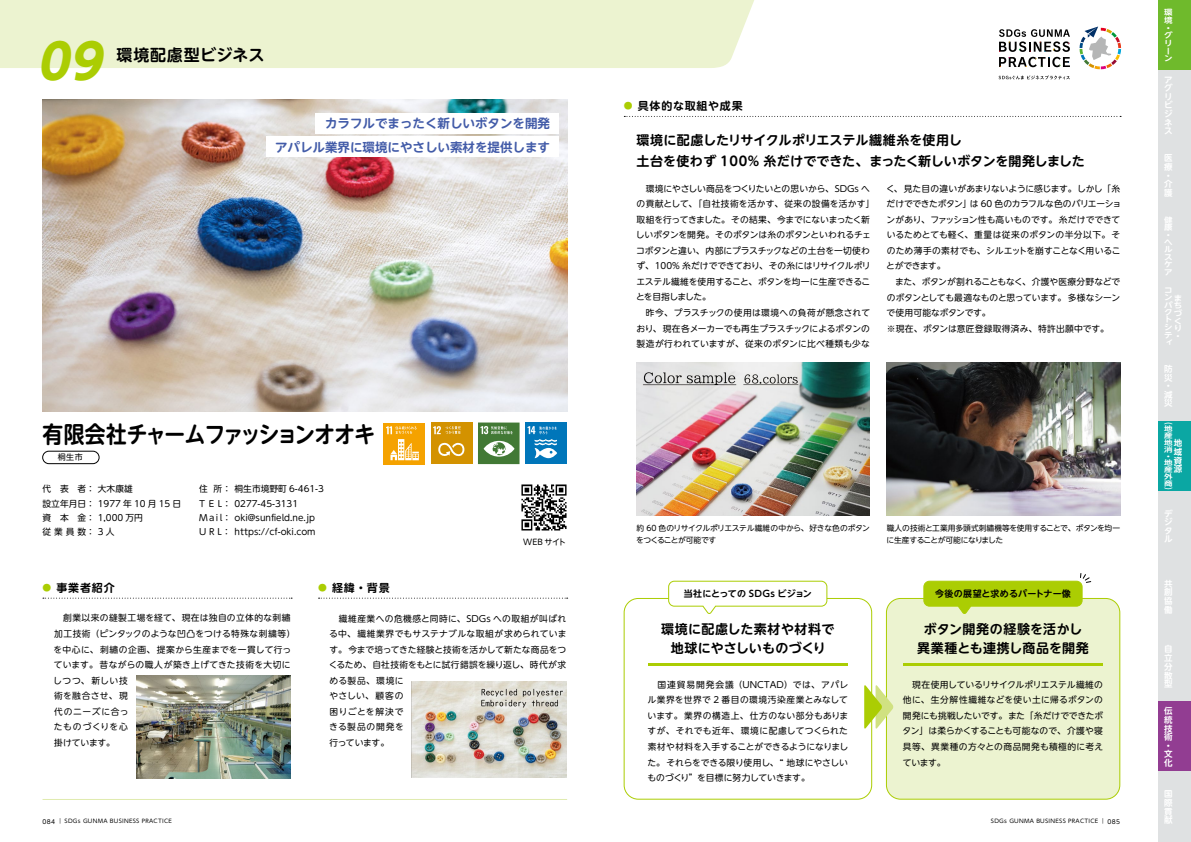
<style>
.page{position:relative;width:1191px;height:842px;background:#fff}
.page>*{position:absolute;margin:0;border:0;box-sizing:border-box;transform-origin:0 0}
.t1{font:italic 700 48px "UD Shin Go Pro";color:#abcd03}
.t2{font:700 23px "UD Shin M Go Pro De";letter-spacing:-.04em;color:#000;scale:.9 1}
.t3{font:700 16px "UD Shin M Go Pro De";letter-spacing:.035em;color:#000}
.t4{font:700 13px/20.6px "UD Shin M Go Pro De";letter-spacing:.005em;color:#000}
.t5{font:700 13px/19.1px "UD Shin M Go Pro De";letter-spacing:.025em;color:#000;text-align:center}
.t6{font:700 12.5px/23.2px "UD Shin M Go Pro De";color:#425ba8;text-align:right}
.t7{font:700 11px "UD Shin M Go Pro De";letter-spacing:.075em;color:#000}
.t8{font:700 9px "UD Shin M Go Pro De";letter-spacing:.02em;color:#000}
.t9{font:8.8px/15.6px "UD Shin M Go Pro";letter-spacing:.005em;color:#000}
.t10{font:8.8px/15.6px "UD Shin M Go Pro";letter-spacing:.03em;color:#000}
.t11{font:8.8px/15.6px "UD Shin M Go Pro";letter-spacing:.045em;color:#000}
.t12{font:700 8.5px/8.6px "UD Shin M Go Pro De";color:#fff}
.t13{font:8px "UD Shin M Go Pro";color:#000}
.t14{font:7.8px/12px "UD Shin M Go Pro";letter-spacing:-.04em;color:#000}
.t15{font:700 7.7px/7.4px "UD Shin M Go Pro De";color:#fff;scale:1.11 1}
.t16{font:700 6.8px/6.9px "UD Shin M Go Pro De";color:#fff;scale:1.25 1}
.t17{font:5.5px "UD Shin M Go Pro";letter-spacing:.05em;color:#000}
.s1{font-size:8.8px;color:#abcd03}
.s2{font-size:6px}
</style>
<div class="page">
<div style="left:0;top:0;width:754px;height:68px;background:#ecf3d0"></div>
<hr style="left:43px;top:799px;width:524px;height:1px;background:#e0ebaf">
<svg style="left:998px;top:75px;width:71px;height:5px"></svg>
<svg style="left:1079px;top:27px;width:42px;height:42px"></svg>
<svg style="left:999px;top:29px;width:71px;height:38px"></svg>
<div style="left:886px;top:598px;width:233px;height:201px;background:#ecf3d0;border-radius:14px"></div>
<div style="left:886px;top:598px;width:234px;height:201px;border:1px solid #abcd03;border-radius:14px"></div>
<img style="left:43px;top:99px;width:524px;height:312px">
<img style="left:636px;top:363px;width:234px;height:153px">
<img style="left:887px;top:363px;width:233px;height:153px">
<div style="left:315px;top:113px;width:243px;height:21px;background:#fff"></div>
<div style="left:266px;top:137px;width:292px;height:20px;background:#fff"></div>
<div style="left:43px;top:451px;width:56px;height:13px;border:1px solid #000;border-radius:6px"></div>
<svg style="left:43px;top:598px;width:249px;height:1px"></svg>
<svg style="left:318px;top:598px;width:249px;height:1px"></svg>
<svg style="left:624px;top:116px;width:497px;height:1px"></svg>
<hr style="left:648px;top:663px;width:199px;height:3px;background:#abcd03">
<hr style="left:903px;top:663px;width:200px;height:3px;background:#abcd03">
<div style="left:624px;top:598px;width:248px;height:201px;border:1px solid #abcd03;border-radius:14px"></div>
<svg style="left:668px;top:581px;width:159px;height:33px"></svg>
<svg style="left:923px;top:573px;width:168px;height:41px"></svg>
<svg style="left:864px;top:685px;width:29px;height:44px"></svg>
<div style="left:383px;top:423px;width:42px;height:41px;background:#f5a200"></div>
<svg style="left:386px;top:426px;width:33px;height:34px"></svg>
<div style="left:431px;top:423px;width:41px;height:41px;background:#d39200"></div>
<svg style="left:438px;top:443px;width:26px;height:14px"></svg>
<svg style="left:433px;top:426px;width:28px;height:8px"></svg>
<div style="left:478px;top:422px;width:41px;height:42px;background:#427935"></div>
<svg style="left:483px;top:441px;width:31px;height:16px"></svg>
<svg style="left:480px;top:426px;width:33px;height:8px"></svg>
<div style="left:525px;top:422px;width:42px;height:42px;background:#0076ba"></div>
<svg style="left:527px;top:426px;width:30px;height:32px"></svg>
<img style="left:521px;top:485px;width:46px;height:45px">
<img style="left:136px;top:675px;width:154px;height:103px">
<img style="left:412px;top:681px;width:154px;height:96px">
<div style="left:1158px;top:0;width:33px;height:70px;background:#6fba2c"></div>
<div style="left:1158px;top:70px;width:33px;height:70px;background:#dfe1e2"></div>
<div style="left:1158px;top:140px;width:33px;height:70px;background:#dfe1e2"></div>
<div style="left:1158px;top:210px;width:33px;height:71px;background:#dfe1e2"></div>
<div style="left:1158px;top:281px;width:33px;height:70px;background:#dfe1e2"></div>
<div style="left:1158px;top:351px;width:33px;height:70px;background:#dfe1e2"></div>
<div style="left:1158px;top:421px;width:33px;height:70px;background:#0ba7a3"></div>
<div style="left:1158px;top:561px;width:33px;height:70px;background:#dfe1e2"></div>
<div style="left:1158px;top:631px;width:33px;height:71px;background:#dfe1e2"></div>
<div style="left:1158px;top:702px;width:33px;height:70px;background:#923d92"></div>
<div style="left:1158px;top:491px;width:33px;height:70px;background:#dfe1e2"></div>
<div style="left:1158px;top:772px;width:33px;height:70px;background:#dfe1e2"></div>
<h1 class="t1" style="left:37px;top:22px;width:79px">09</h1>
<h3 class="t3" style="left:117px;top:42px;width:149px">環境配慮型ビジネス</h3>
<h3 class="t6" style="left:275px;top:111px;width:277px">カラフルでまったく新しいボタンを開発<br>アパレル業界に環境にやさしい素材を提供します</h3>
<h2 class="t2" style="left:43px;top:415px;width:371px">有限会社チャームファッションオオキ</h2>
<p class="t13" style="left:58px;top:451px;width:26px">桐生市</p>
<p class="t9" style="left:43px;top:482px;width:140px;line-height:14.2px">代　表　者：大木康雄<br>設立年月日： 1977 年 10 月 15 日資　本　金： 1,000 万円<br>従業員数：3人</p>
<p class="t9" style="left:199px;top:482px;width:126px;line-height:14.2px">住 所：桐生市境野町 6-461-3<br>T E L： 0277-45-3131<br>M a i l： oki@sunfield.ne.jp<br>U R L： https://cf-oki.com</p>
<p class="t7" style="left:43px;top:579px;width:74px"><span class="s1">●</span> 事業者紹介</p>
<p class="t7" style="left:318px;top:579px;width:73px"><span class="s1">●</span> 経緯・背景</p>
<p class="t13" style="left:523px;top:535px;width:44px">WEB サイト</p>
<p class="t11" style="left:53px;top:610px;width:243px">　創業以来の縫製工場を経て、現在は独自の立体的な刺繡加工技術（ピンタックのような凹凸をつける特殊な刺繍等）を中心に、刺繡の企画、提案から生産までを一貫して行っています。昔ながらの職人が築き上げてきた技術を大切にしつつ、新しい技<br>術を融合させ、現<br>代のニーズに合っ<br>たものづくりを心<br>掛けています。</p>
<p class="t10" style="left:329px;top:610px;width:239px">　繊維産業への危機感と同時に、SDGs への取組が叫ばれる中、繊維業界でもサステナブルな取組が求められています。今まで培ってきた経験と技術を活かして新たな商品をつくるため、自社技術をもとに試行錯誤を繰り返し、時代が求める製品、環境に<br>やさしい、顧客の<br>困りごとを解決で<br>きる製品の開発を<br>行っています。</p>
<p class="t7" style="left:624px;top:97px;width:120px"><span class="s1">●</span> 具体的な取組や成果</p>
<h3 class="t4" style="left:636px;top:129px;width:450px">環境に配慮したリサイクルポリエステル繊維糸を使用し<br>土台を使わず 100% 糸だけでできた、まったく新しいボタンを開発しました</h3>
<p class="t9" style="left:636px;top:180px;width:240px">　環境にやさしい商品をつくりたいとの思いから、SDGs への貢献として、「自社技術を活かす、従来の設備を活かす」取組を行ってきました。その結果、今までにないまったく新しいボタンを開発。そのボタンは糸のボタンといわれるチェコボタンと違い、内部にプラスチックなどの土台を一切使わず、100% 糸だけでできており、その糸にはリサイクルポリエステル繊維を使用すること、ボタンを均一に生産できることを目指しました。<br>　昨今、プラスチックの使用は環境への負荷が懸念されており、現在各メーカーでも再生プラスチックによるボタンの製造が行われていますが、従来のボタンに比べ種類も少な</p>
<p class="t9" style="left:886px;top:180px;width:237px">く、見た目の違いがあまりないように感じます。しかし「糸だけでできたボタン」は 60 色のカラフルな色のバリエーションがあり、ファッション性も高いものです。糸だけでできているためとても軽く、重量は従来のボタンの半分以下。そのため薄手の素材でも、シルエットを崩すことなく用いることができます。<br>　また、ボタンが割れることもなく、介護や医療分野などでのボタンとしても最適なものと思っています。多様なシーンで使用可能なボタンです。<br>※現在、ボタンは意匠登録取得済み、特許出願中です。</p>
<p class="t14" style="left:636px;top:521px;width:235px">約 60 色のリサイクルポリエステル繊維の中から、好きな色のボタンをつくることが可能です</p>
<p class="t14" style="left:886px;top:521px;width:235px">職人の技術と工業用多頭式刺繡機等を使用することで、ボタンを均一に生産することが可能になりました</p>
<p class="t8" style="left:684px;top:586px;width:130px">当社にとっての SDGs ビジョン</p>
<p class="t8" style="left:935px;top:586px;width:137px">今後の展望と求めるパートナー像</p>
<h3 class="t5" style="left:661px;top:619px;width:175px">環境に配慮した素材や材料で地球にやさしいものづくり</h3>
<h3 class="t4" style="left:917px;top:619px;width:173px;line-height:19.1px;text-align:center">ボタン開発の経験を活かし異業種とも連携し商品を開発</h3>
<p class="t9" style="left:647px;top:676px;width:202px;text-align:justify">　国連貿易開発会議（UNCTAD）では、アパレル業界を世界で 2 番目の環境汚染産業とみなしています。業界の構造上、仕方のない部分もありますが、それでも近年、環境に配慮してつくられた素材や材料を入手することができるようになりました。それらをできる限り使用し、“ 地球にやさしいものづくり”を目標に努力していきます。</p>
<p class="t9" style="left:902px;top:676px;width:202px;text-align:justify">　現在使用しているリサイクルポリエステル繊維の他に、生分解性繊維などを使い土に帰るボタンの開発にも挑戦したいです。また「糸だけでできたボタン」は柔らかくすることも可能なので、介護や寝具等、異業種の方々との商品開発も積極的に考えています。</p>
<p class="t17" style="left:43px;top:817px;width:131px"><span class="s2">084</span> ｜ SDGs GUNMA BUSINESS PRACTICE</p>
<p class="t17" style="left:991px;top:817px;width:131px">SDGs GUNMA BUSINESS PRACTICE ｜ <span class="s2">085</span></p>
<p class="t15" style="left:1164px;top:8px;width:9px">環境・グリーン</p>
<p class="t12" style="left:1164px;top:75px;width:10px">アグリビジネス</p>
<p class="t12" style="left:1164px;top:154px;width:10px">医療・介護</p>
<p class="t15" style="left:1164px;top:216px;width:9px">健康・ヘルスケア</p>
<p class="t15" style="left:1164px;top:293px;width:17px">ンま</p>
<p class="t15" style="left:1164px;top:301px;width:17px">パち</p>
<p class="t15" style="left:1174px;top:309px;width:9px">づ</p>
<p class="t15" style="left:1174px;top:317px;width:8px">く</p>
<p class="t15" style="left:1174px;top:324px;width:8px">り</p>
<p class="t15" style="left:1174px;top:332px;width:6px">・</p>
<p class="t15" style="left:1164px;top:286px;width:8px">コ</p>
<p class="t15" style="left:1164px;top:308px;width:9px;text-align:justify">クトシティ</p>
<p class="t12" style="left:1164px;top:364px;width:10px">防災・減災</p>
<p class="t16" style="left:1164px;top:418px;width:8px">（地産地消・地産外商）</p>
<p class="t12" style="left:1174px;top:438px;width:10px;text-align:justify">地域資源</p>
<p class="t12" style="left:1164px;top:509px;width:10px">デジタル</p>
<p class="t12" style="left:1164px;top:579px;width:10px;text-align:justify">共創協働</p>
<p class="t12" style="left:1164px;top:644px;width:10px;text-align:justify">自立分散型</p>
<p class="t12" style="left:1164px;top:706px;width:10px">伝統技術・文化</p>
<p class="t12" style="left:1164px;top:789px;width:10px;text-align:justify">国際貢献</p>
</div>
